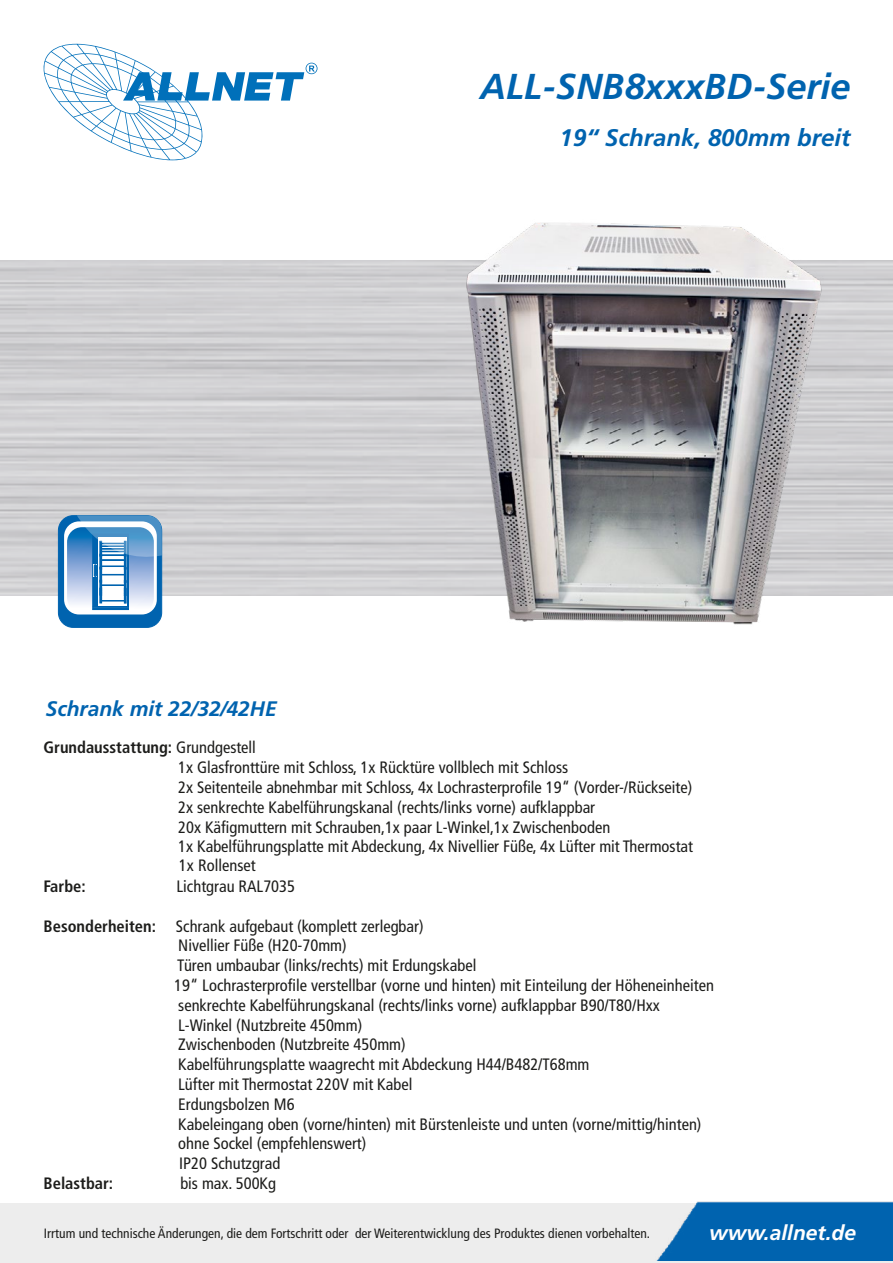
<style>
.page{position:relative;width:893px;height:1263px;background:#fff}
.page>*{position:absolute;margin:0;border:0;box-sizing:border-box;transform-origin:0 0}
.t1{font:italic 700 36px "Frutiger LT Std";color:#0063af}
.t2{font:italic 700 24px "Frutiger LT Std";color:#0063af}
.t3{font:italic 700 21px "Frutiger LT Std";color:#0063af}
.t4{font:italic 700 21px "Frutiger LT Std";color:#fff}
.t5{font:condensed 16.5px/19.8px "Frutiger LT Std";color:#1d1d1b}
.t6{font:700 condensed 16.5px "Frutiger LT Std";color:#1d1d1b}
.t7{font:condensed 13.5px "Frutiger LT Std";color:#1d1d1b}
.s1{font-weight:700}
</style>
<div class="page">
<div style="left:0;top:1203px;width:893px;height:60px;background:#ededed"></div>
<img style="left:656px;top:1201px;width:237px;height:60px">
<img style="left:0;top:260px;width:893px;height:336px">
<svg style="left:44px;top:44px;width:273px;height:116px"></svg>
<div style="left:58px;top:516px;width:104px;height:111px;background:#0063af;border-radius:15px"></div>
<div style="left:58px;top:515px;width:104px;height:112px;border:1px solid #0063af;border-radius:15px"></div>
<div style="left:64px;top:521px;width:93px;height:93px;background:#fff;border-radius:15px"></div>
<svg style="left:67px;top:515px;width:95px;height:98px"></svg>
<img style="left:456px;top:223px;width:394px;height:402px">
<h1 class="t1" style="left:480px;top:66px;width:372px">ALL-SNB8xxxBD-Serie</h1>
<h2 class="t2" style="left:560px;top:123px;width:292px">19“ Schrank, 800mm breit</h2>
<p class="t3" style="left:46px;top:697px;width:233px">Schrank mit 22/32/42HE</p>
<p class="t5" style="left:178px;top:738px;width:516px;text-indent:-135px"><span class="s1">Grundausstattung:</span> Grundgestell<br>1x Glasfronttüre mit Schloss, 1x Rücktüre vollblech mit Schloss<br>2x Seitenteile abnehmbar mit Schloss, 4x Lochrasterprofile 19“ (Vorder-/Rückseite)<br>2x senkrechte Kabelführungskanal (rechts/links vorne) aufklappbar<br>20x Käfigmuttern mit Schrauben,1x paar L-Winkel,1x Zwischenboden<br>1x Kabelführungsplatte mit Abdeckung, 4x Nivellier Füße, 4x Lüfter mit Thermostat</p>
<p class="t6" style="left:44px;top:876px;width:44px">Farbe:</p>
<p class="t5" style="left:177px;top:876px;width:120px">Lichtgrau RAL7035</p>
<p class="t5" style="left:44px;top:916px;width:382px"><span class="s1">Besonderheiten:</span> Schrank aufgebaut (komplett zerlegbar)</p>
<p class="t5" style="left:178px;top:936px;width:170px">Nivellier Füße (H20-70mm)</p>
<p class="t5" style="left:177px;top:956px;width:301px">Türen umbaubar (links/rechts) mit Erdungskabel</p>
<p class="t5" style="left:174px;top:975px;width:541px">19“ Lochrasterprofile verstellbar (vorne und hinten) mit Einteilung der Höheneinheiten</p>
<p class="t5" style="left:178px;top:995px;width:483px">senkrechte Kabelführungskanal (rechts/links vorne) aufklappbar B90/T80/Hxx</p>
<p class="t5" style="left:178px;top:1015px;width:186px">L-Winkel (Nutzbreite 450mm)</p>
<p class="t5" style="left:178px;top:1035px;width:229px">Zwischenboden (Nutzbreite 450mm)</p>
<p class="t5" style="left:178px;top:1055px;width:413px">Kabelführungsplatte waagrecht mit Abdeckung H44/B482/T68mm</p>
<p class="t5" style="left:178px;top:1074px;width:236px">Lüfter mit Thermostat 220V mit Kabel</p>
<p class="t5" style="left:178px;top:1094px;width:118px">Erdungsbolzen M6</p>
<p class="t5" style="left:178px;top:1114px;width:525px">Kabeleingang oben (vorne/hinten) mit Bürstenleiste und unten (vorne/mittig/hinten)</p>
<p class="t5" style="left:178px;top:1134px;width:190px">ohne Sockel (empfehlenswert)</p>
<p class="t5" style="left:179px;top:1154px;width:103px">IP20 Schutzgrad</p>
<p class="t6" style="left:44px;top:1173px;width:71px">Belastbar:</p>
<p class="t5" style="left:180px;top:1173px;width:97px">bis max. 500Kg</p>
<p class="t5" style="left:179px;top:856px;width:78px">1x Rollenset</p>
<p class="t7" style="left:44px;top:1225px;width:608px">Irrtum und technische Änderungen, die dem Fortschritt oder der Weiterentwicklung des Produktes dienen vorbehalten.</p>
<p class="t4" style="left:709px;top:1220px;width:149px">www.allnet.de</p>
</div>
